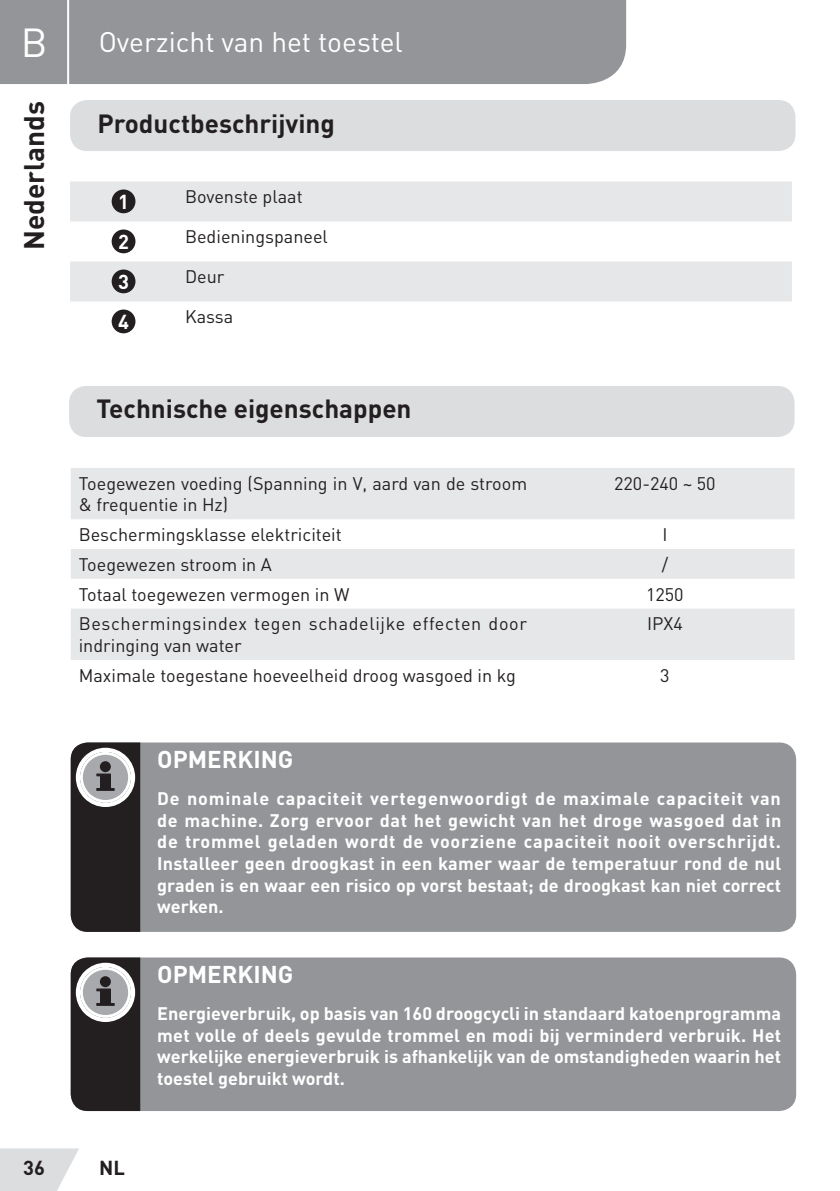
<style>
.page{position:relative;width:840px;height:1191px;background:#fff}
.page>*{position:absolute;margin:0;border:0;box-sizing:border-box;transform-origin:0 0}
.t1{font:40px "DIN Pro";color:#fff}
.t2{font:28px "DIN Pro";color:#fff}
.t3{font:700 28px "DIN Pro";color:#231f20}
.Sous-titre-NL{font:700 26px "DIN Pro";color:#231f20}
.t4{font:700 24px "DIN Pro";color:#fff}
.t5{font:700 20px "DIN Pro";color:#231f20}
.t6{font:700 20px "DIN Pro";color:#fff}
.conseil_attention_9p{font:700 18px/21.6px "DIN Pro";color:#fff;text-align:justify}
.Body{font:18px/21.6px "DIN Pro";color:#231f20}
.Body-2{font:18px/21.6px "DIN Pro";letter-spacing:.035em;color:#231f20}
</style>
<div class="page">
<svg style="left:0;top:1148px;width:79px;height:43px;background:#e1e2e3"></svg>
<div style="left:0;top:0;width:625px;height:84px;background:#939598"></div>
<hr style="left:67px;top:0;width:2px;height:94px;background:#fff">
<div style="left:70px;top:100px;width:725px;height:51px;background:#dcdddf;border-radius:17px"></div>
<svg style="left:70px;top:181px;width:721px;height:120px;fill:#e6e7e9"></svg>
<div style="left:112px;top:189px;width:23px;height:24px;background:#231f20;border-radius:50%"></div>
<div style="left:112px;top:229px;width:23px;height:24px;background:#231f20;border-radius:50%"></div>
<div style="left:112px;top:269px;width:23px;height:24px;background:#231f20;border-radius:50%"></div>
<div style="left:112px;top:309px;width:23px;height:24px;background:#231f20;border-radius:50%"></div>
<div style="left:69px;top:386px;width:725px;height:51px;background:#dcdddf;border-radius:17px"></div>
<svg style="left:71px;top:468px;width:723px;height:192px;fill:#e6e7e9"></svg>
<div style="left:71px;top:742px;width:724px;height:190px;background:#939598;border-radius:17px"></div>
<svg style="left:71px;top:742px;width:69px;height:190px;background:#454243"></svg>
<div style="left:100px;top:761px;width:11px;height:11px;background:#231f20;border-radius:50%"></div>
<div style="left:71px;top:957px;width:724px;height:154px;background:#939598;border-radius:17px"></div>
<svg style="left:71px;top:957px;width:69px;height:154px;background:#4d4a4c"></svg>
<div style="left:100px;top:976px;width:11px;height:11px;background:#231f20;border-radius:50%"></div>
<h1 class="t1" style="left:21px;top:15px;width:28px">B</h1>
<h2 class="t3" style="left:11px;top:250px;width:150px;rotate:-90deg">Nederlands</h2>
<h2 class="t2" style="left:99px;top:23px;width:305px">Overzicht van het toestel</h2>
<p class="Sous-titre-NL" style="left:97px;top:101px;width:239px">Productbeschrijving</p>
<p class="t6" style="left:118px;top:185px;width:12px">1</p>
<p class="Body" style="left:185px;top:185px;width:119px">Bovenste plaat</p>
<p class="t6" style="left:118px;top:225px;width:12px">2</p>
<p class="Body" style="left:185px;top:225px;width:144px">Bedieningspaneel</p>
<p class="t6" style="left:118px;top:265px;width:12px">3</p>
<p class="Body" style="left:185px;top:265px;width:41px">Deur</p>
<p class="t6" style="left:118px;top:305px;width:12px">4</p>
<p class="Body" style="left:185px;top:305px;width:50px">Kassa</p>
<p class="Sous-titre-NL" style="left:96px;top:387px;width:316px">Technische eigenschappen</p>
<p class="Body" style="left:79px;top:471px;width:449px">Toegewezen voeding (Spanning in V, aard van de stroom &amp; frequentie in Hz)</p>
<p class="Body" style="left:613px;top:471px;width:103px">220-240 ~ 50</p>
<p class="Body" style="left:79px;top:523px;width:264px">Beschermingsklasse elektriciteit</p>
<p class="Body" style="left:662px;top:523px;width:7px">I</p>
<p class="Body" style="left:79px;top:553px;width:194px">Toegewezen stroom in A</p>
<p class="Body" style="left:661px;top:553px;width:8px">/</p>
<p class="Body" style="left:79px;top:582px;width:272px">Totaal toegewezen vermogen in W</p>
<p class="Body" style="left:645px;top:582px;width:39px">1250</p>
<p class="Body-2" style="left:79px;top:612px;width:449px">Beschermingsindex tegen schadelijke effecten door indringing van water</p>
<p class="Body" style="left:646px;top:612px;width:37px">IPX4</p>
<p class="Body" style="left:79px;top:663px;width:438px">Maximale toegestane hoeveelheid droog wasgoed in kg</p>
<p class="Body" style="left:659px;top:663px;width:11px">3</p>
<p class="t4" style="left:157px;top:740px;width:138px">OPMERKING</p>
<p class="conseil_attention_9p" style="left:157px;top:785px;width:625px">De nominale capaciteit vertegenwoordigt de maximale capaciteit van de machine. Zorg ervoor dat het gewicht van het droge wasgoed dat in de trommel geladen wordt de voorziene capaciteit nooit overschrijdt.<br>Installeer geen droogkast in een kamer waar de temperatuur rond de nul graden is en waar een risico op vorst bestaat; de droogkast kan niet correct werken.</p>
<p class="t4" style="left:157px;top:954px;width:138px">OPMERKING</p>
<p class="conseil_attention_9p" style="left:157px;top:1000px;width:625px">Energieverbruik, op basis van 160 droogcycli in standaard katoenprogramma met volle of deels gevulde trommel en modi bij verminderd verbruik. Het werkelijke energieverbruik is afhankelijk van de omstandigheden waarin het toestel gebruikt wordt.</p>
<p class="t5" style="left:23px;top:1151px;width:23px">36</p>
<p class="t5" style="left:99px;top:1151px;width:27px">NL</p>
</div>
